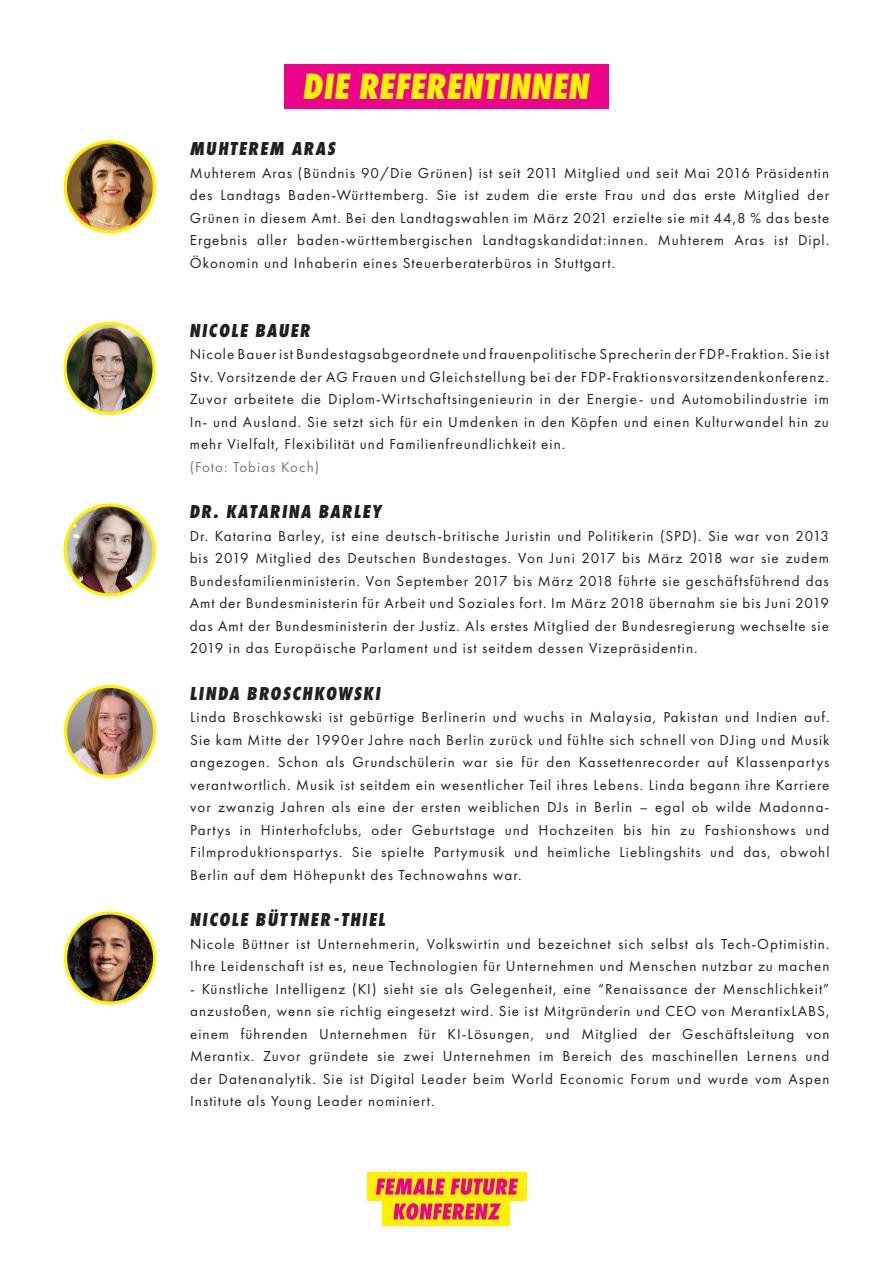
<style>
.page{position:relative;width:893px;height:1263px;background:#fff}
.page>*{position:absolute;margin:0;border:0;box-sizing:border-box;transform-origin:0 0}
.t1{font:italic 800 38.1px "Futura PT Cond";letter-spacing:.01em;color:#fff101}
.t2{font:italic 800 19.5px "Futura PT Cond";letter-spacing:.08em;color:#231f20}
.t3{font:15px/22.5px "Futura PT";letter-spacing:.07em;color:#231f20;text-align:justify}
.t4{font:15px "Futura PT";letter-spacing:.07em;color:#76787b}
</style>
<div class="page">
<div style="left:284px;top:64px;width:325px;height:45px;background:#ed028c"></div>
<div style="left:367px;top:1172px;width:159px;height:29px;background:#fff101"></div>
<div style="left:383px;top:1198px;width:127px;height:28px;background:#fff101"></div>
<svg style="left:393px;top:1203px;width:108px;height:17px"></svg>
<svg style="left:376px;top:1178px;width:142px;height:17px"></svg>
<img style="left:66px;top:686px;width:89px;height:90px">
<div style="left:64px;top:685px;width:92px;height:93px;border:3px solid #fff101;border-radius:50%"></div>
<img style="left:65px;top:323px;width:88px;height:90px">
<div style="left:64px;top:322px;width:92px;height:93px;border:3px solid #fff101;border-radius:50%"></div>
<img style="left:65px;top:142px;width:89px;height:90px">
<div style="left:64px;top:140px;width:92px;height:93px;border:3px solid #fff101;border-radius:50%"></div>
<img style="left:65px;top:505px;width:89px;height:90px">
<div style="left:64px;top:503px;width:92px;height:93px;border:3px solid #fff101;border-radius:50%"></div>
<img style="left:66px;top:915px;width:89px;height:88px">
<div style="left:64px;top:911px;width:92px;height:93px;border:3px solid #fff101;border-radius:50%"></div>
<p class="t1" style="left:303px;top:63px;width:288px">DIE REFERENTINNEN</p>
<p class="t2" style="left:190px;top:137px;width:147px">MUHTEREM ARAS</p>
<p class="t3" style="left:190px;top:161px;width:641px">Muhterem Aras (Bündnis 90/Die Grünen) ist seit 2011 Mitglied und seit Mai 2016 Präsidentin des Landtags Baden-Württemberg. Sie ist zudem die erste Frau und das erste Mitglied der Grünen in diesem Amt. Bei den Landtagswahlen im März 2021 erzielte sie mit 44,8 % das beste Ergebnis aller baden-württembergischen Landtagskandidat:innen. Muhterem Aras ist Dipl.<br>Ökonomin und Inhaberin eines Steuerberaterbüros in Stuttgart.</p>
<p class="t2" style="left:190px;top:319px;width:122px">NICOLE BAUER</p>
<p class="t3" style="left:190px;top:343px;width:641px">Nicole Bauer ist Bundestagsabgeordnete und frauenpolitische Sprecherin der FDP-Fraktion. Sie ist Stv. Vorsitzende der AG Frauen und Gleichstellung bei der FDP-Fraktionsvorsitzendenkonferenz.<br>Zuvor arbeitete die Diplom-Wirtschaftsingenieurin in der Energie- und Automobilindustrie im In- und Ausland. Sie setzt sich für ein Umdenken in den Köpfen und einen Kulturwandel hin zu mehr Vielfalt, Flexibilität und Familienfreundlichkeit ein.</p>
<p class="t4" style="left:190px;top:458px;width:131px">(Foto: Tobias Koch)</p>
<p class="t2" style="left:190px;top:500px;width:193px">DR. KATARINA BARLEY</p>
<p class="t3" style="left:190px;top:524px;width:641px">Dr. Katarina Barley, ist eine deutsch-britische Juristin und Politikerin (SPD). Sie war von 2013 bis 2019 Mitglied des Deutschen Bundestages. Von Juni 2017 bis März 2018 war sie zudem Bundesfamilienministerin. Von September 2017 bis März 2018 führte sie geschäftsführend das Amt der Bundesministerin für Arbeit und Soziales fort. Im März 2018 übernahm sie bis Juni 2019 das Amt der Bundesministerin der Justiz. Als erstes Mitglied der Bundesregierung wechselte sie 2019 in das Europäische Parlament und ist seitdem dessen Vizepräsidentin.</p>
<p class="t2" style="left:190px;top:682px;width:192px">LINDA BROSCHKOWSKI</p>
<p class="t3" style="left:190px;top:706px;width:641px">Linda Broschkowski ist gebürtige Berlinerin und wuchs in Malaysia, Pakistan und Indien auf.<br>Sie kam Mitte der 1990er Jahre nach Berlin zurück und fühlte sich schnell von DJing und Musik angezogen. Schon als Grundschülerin war sie für den Kassettenrecorder auf Klassenpartys verantwortlich. Musik ist seitdem ein wesentlicher Teil ihres Lebens. Linda begann ihre Karriere vor zwanzig Jahren als eine der ersten weiblichen DJs in Berlin – egal ob wilde Madonna-Partys in Hinterhofclubs, oder Geburtstage und Hochzeiten bis hin zu Fashionshows und Filmproduktionspartys. Sie spielte Partymusik und heimliche Lieblingshits und das, obwohl Berlin auf dem Höhepunkt des Technowahns war.</p>
<p class="t2" style="left:190px;top:908px;width:197px">NICOLE BÜTTNER-THIEL</p>
<p class="t3" style="left:190px;top:932px;width:641px">Nicole Büttner ist Unternehmerin, Volkswirtin und bezeichnet sich selbst als Tech-Optimistin.<br>Ihre Leidenschaft ist es, neue Technologien für Unternehmen und Menschen nutzbar zu machen</p>
<p class="t3" style="left:190px;top:977px;width:641px">- Künstliche Intelligenz (KI) sieht sie als Gelegenheit, eine “Renaissance der Menschlichkeit” anzustoßen, wenn sie richtig eingesetzt wird. Sie ist Mitgründerin und CEO von MerantixLABS, einem führenden Unternehmen für KI-Lösungen, und Mitglied der Geschäftsleitung von Merantix. Zuvor gründete sie zwei Unternehmen im Bereich des maschinellen Lernens und der Datenanalytik. Sie ist Digital Leader beim World Economic Forum und wurde vom Aspen Institute als Young Leader nominiert.</p>
</div>
